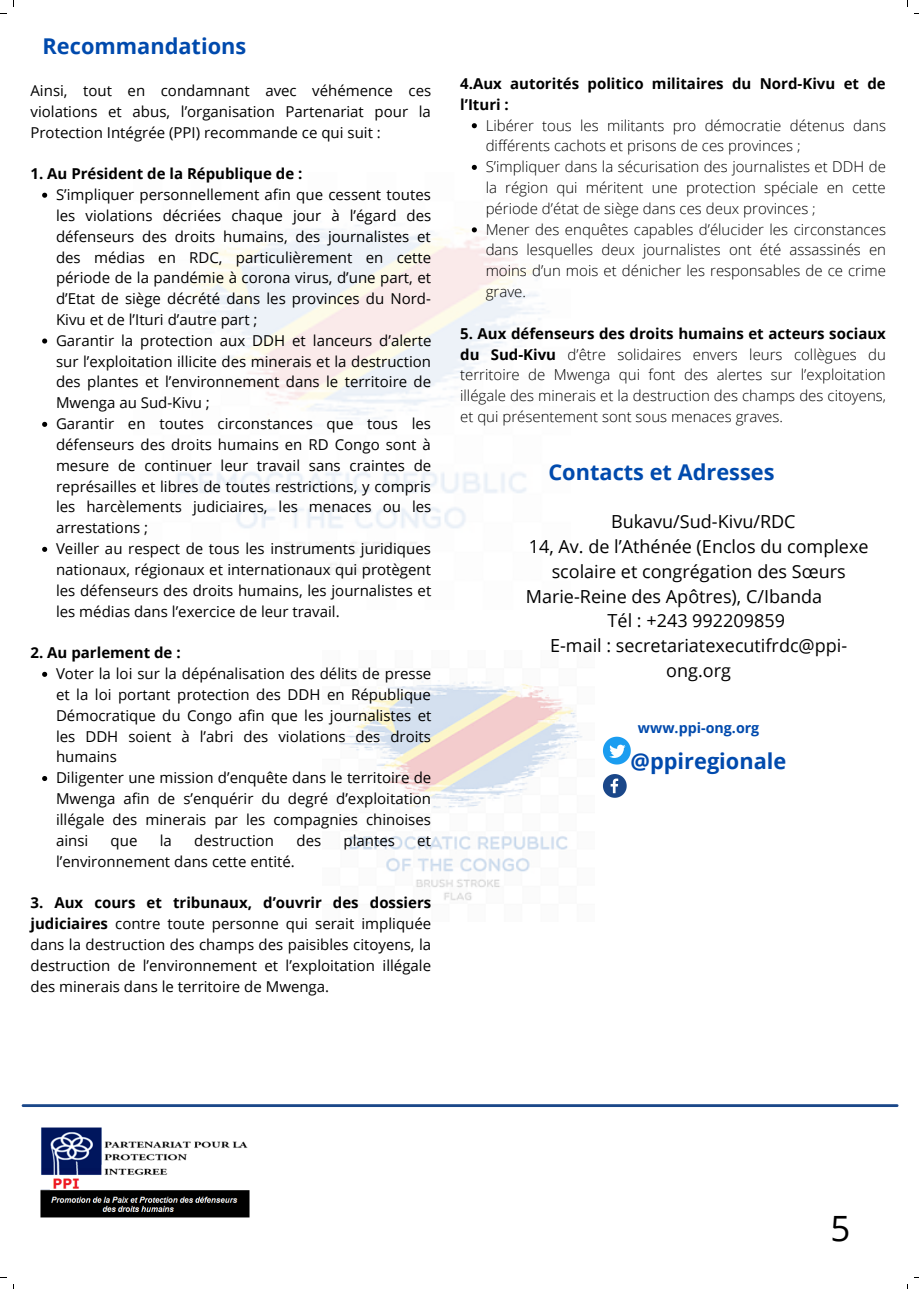
<style>
.page{position:relative;width:919px;height:1289px;background:#fff}
.page>*{position:absolute;margin:0;border:0;box-sizing:border-box;transform-origin:0 0}
.t1{font:34.88px "Open Sans";color:#000}
.t2{font:700 21.75px "Open Sans";color:#004aad}
.t3{font:18px/24.8px "Open Sans";color:#000;text-align:center}
.t4{font:15px/20.9px "Open Sans";color:#000;text-align:justify}
.t5{font:300 15px/20.9px "Open Sans";color:#000;text-align:justify}
.t6{font:700 15px/20.9px "Open Sans";color:#000}
.t7{font:700 14.25px "Open Sans";color:#004aad}
.s1{font-weight:700}
</style>
<div class="page">
<img style="left:163px;top:225px;width:386px;height:350px">
<img style="left:336px;top:680px;width:247px;height:221px">
<img style="left:40px;top:1127px;width:210px;height:91px">
<svg style="left:602px;top:736px;width:28px;height:28px"></svg>
<svg style="left:603px;top:774px;width:23px;height:23px"></svg>
<svg style="left:42px;top:193px;width:5px;height:5px"></svg>
<svg style="left:42px;top:338px;width:5px;height:5px"></svg>
<svg style="left:42px;top:422px;width:5px;height:5px"></svg>
<svg style="left:42px;top:547px;width:5px;height:5px"></svg>
<svg style="left:42px;top:671px;width:5px;height:6px"></svg>
<svg style="left:42px;top:776px;width:5px;height:5px"></svg>
<svg style="left:471px;top:123px;width:5px;height:5px"></svg>
<svg style="left:471px;top:165px;width:5px;height:5px"></svg>
<svg style="left:471px;top:227px;width:5px;height:5px"></svg>
<hr style="left:23px;top:1104px;width:873px;height:2px;background:#1a4789">
<p class="t2" style="left:43px;top:31px;width:205px">Recommandations</p>
<p class="t4" style="left:30px;top:80px;width:402px">Ainsi, tout en condamnant avec véhémence ces violations et abus, l’organisation Partenariat pour la Protection Intégrée (PPI) recommande ce qui suit :</p>
<p class="t6" style="left:30px;top:163px;width:273px">1. Au Président de la République de :</p>
<p class="t4" style="left:56px;top:184px;width:377px">S’impliquer personnellement afin que cessent toutes les violations décriées chaque jour à l’égard des défenseurs des droits humains, des journalistes et des médias en RDC, particulièrement en cette période de la pandémie à corona virus, d’une part, et d’Etat de siège décrété dans les provinces du Nord-Kivu et de l’Ituri d’autre part ;</p>
<p class="t4" style="left:56px;top:329px;width:377px">Garantir la protection aux DDH et lanceurs d’alerte sur l’exploitation illicite des minerais et la destruction des plantes et l’environnement dans le territoire de Mwenga au Sud-Kivu ;</p>
<p class="t4" style="left:56px;top:413px;width:377px">Garantir en toutes circonstances que tous les défenseurs des droits humains en RD Congo sont à mesure de continuer leur travail sans craintes de représailles et libres de toutes restrictions, y compris les harcèlements judiciaires, les menaces ou les arrestations ;</p>
<p class="t4" style="left:56px;top:538px;width:376px">Veiller au respect de tous les instruments juridiques nationaux, régionaux et internationaux qui protègent les défenseurs des droits humains, les journalistes et les médias dans l’exercice de leur travail.</p>
<p class="t6" style="left:30px;top:642px;width:152px">2. Au parlement de :</p>
<p class="t4" style="left:56px;top:663px;width:377px">Voter la loi sur la dépénalisation des délits de presse et la loi portant protection des DDH en République Démocratique du Congo afin que les journalistes et les DDH soient à l’abri des violations des droits humains</p>
<p class="t4" style="left:56px;top:767px;width:377px">Diligenter une mission d’enquête dans le territoire de Mwenga afin de s’enquérir du degré d’exploitation illégale des minerais par les compagnies chinoises ainsi</p>
<p class="t4" style="left:111px;top:829px;width:28px">que</p>
<p class="t4" style="left:160px;top:829px;width:14px">la</p>
<p class="t4" style="left:194px;top:829px;width:81px">destruction</p>
<p class="t4" style="left:296px;top:829px;width:26px">des</p>
<p class="t4" style="left:343px;top:829px;width:53px">plantes</p>
<p class="t4" style="left:417px;top:829px;width:15px">et</p>
<p class="t4" style="left:56px;top:850px;width:240px">l’environnement dans cette entité.</p>
<p class="t4" style="left:30px;top:892px;width:402px"><span class="s1">3. Aux cours et tribunaux, d’ouvrir des dossiers judiciaires</span> contre toute personne qui serait impliquée dans la destruction des champs des paisibles citoyens, la destruction de l’environnement et l’exploitation illégale des minerais dans le territoire de Mwenga.</p>
<p class="t6" style="left:460px;top:73px;width:427px">4.Aux autorités politico militaires du Nord-Kivu et de l’Ituri :</p>
<p class="t5" style="left:485px;top:114px;width:401px">Libérer tous les militants pro démocratie détenus dans différents cachots et prisons de ces provinces ;</p>
<p class="t5" style="left:485px;top:156px;width:401px">S’impliquer dans la sécurisation des journalistes et DDH de la région qui méritent une protection spéciale en cette période d’état de siège dans ces deux provinces ;</p>
<p class="t5" style="left:485px;top:218px;width:402px">Mener des enquêtes capables d’élucider les circonstances dans lesquelles deux journalistes ont été assassinés en moins d’un mois et dénicher les responsables de ce crime grave.</p>
<p class="t5" style="left:460px;top:322px;width:427px"><span class="s1">5. Aux défenseurs des droits humains et acteurs sociaux du Sud-Kivu</span> d’être solidaires envers leurs collègues du territoire de Mwenga qui font des alertes sur l’exploitation illégale des minerais et la destruction des champs des citoyens, et qui présentement sont sous menaces graves.</p>
<p class="t2" style="left:548px;top:457px;width:228px">Contacts et Adresses</p>
<p class="t3" style="left:611px;top:509px;width:186px">Bukavu/Sud-Kivu/RDC</p>
<p class="t3" style="left:528px;top:533px;width:341px">14, Av. de l’Athénée (Enclos du complexe</p>
<p class="t3" style="left:551px;top:558px;width:295px">scolaire et congrégation des Sœurs</p>
<p class="t3" style="left:525px;top:583px;width:298px">Marie-Reine des Apôtres), C/Ibanda</p>
<p class="t3" style="left:607px;top:608px;width:179px">Tél : +243 992209859</p>
<p class="t3" style="left:550px;top:632px;width:298px">E-mail : secretariatexecutifrdc@ppi&shy;ong.org</p>
<p class="t7" style="left:637px;top:718px;width:123px">www.ppi-ong.org</p>
<p class="t2" style="left:630px;top:746px;width:157px">@ppiregionale</p>
<p class="t1" style="left:830px;top:1203px;width:21px">5</p>
</div>
